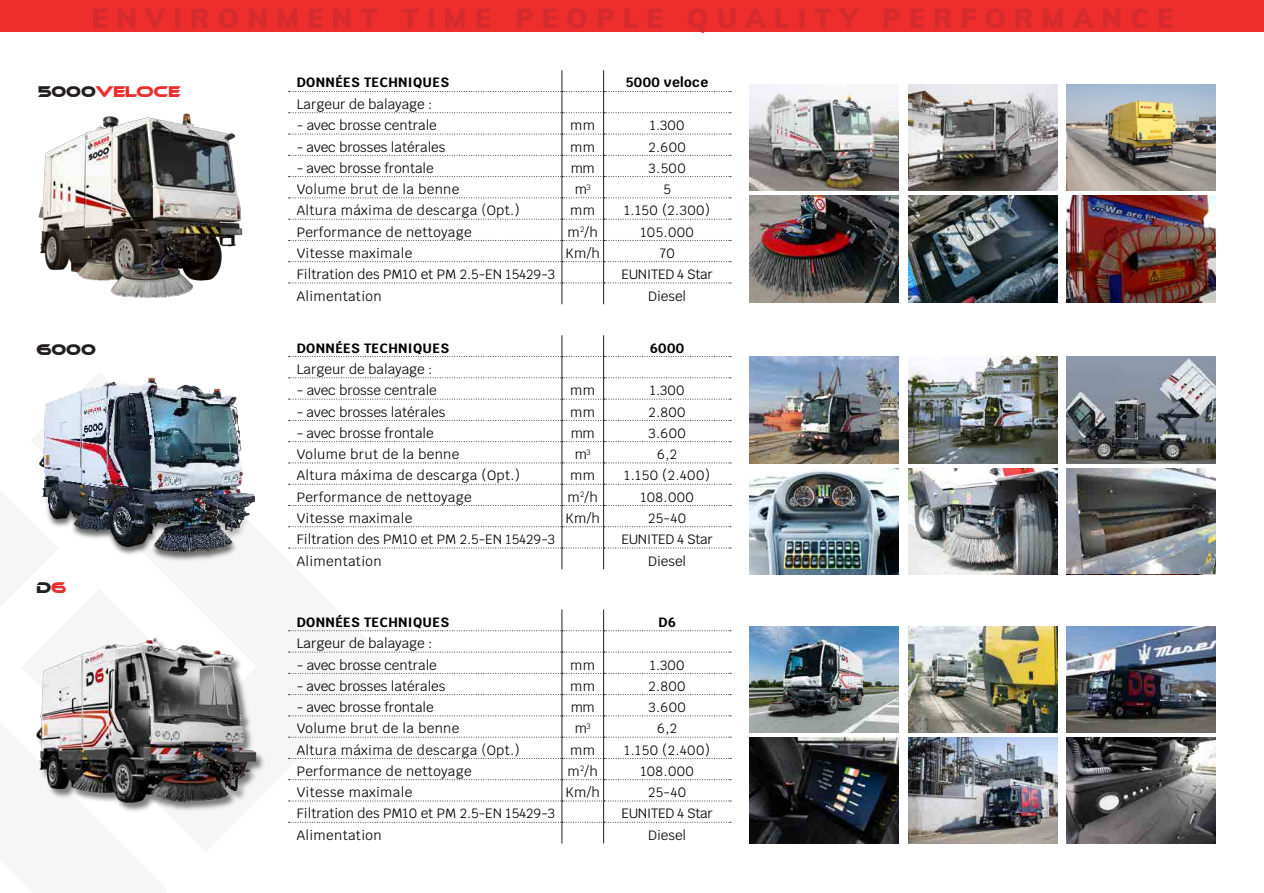
<style>
.page{position:relative;width:1264px;height:893px;background:#fff}
.page>*{position:absolute;margin:0;border:0;box-sizing:border-box;transform-origin:0 0}
.t1{font:900 27px "Muli";letter-spacing:.3em;color:#d62b2e}
.t2{font:15px "Ethnocentric";color:#ee2d2d}
.t3{font:15px "Ethnocentric";color:#231f20}
.t4{font:13.5px "Krub";letter-spacing:.025em;color:#000001}
.t5{font:13.5px "Krub";color:#020000}
.t6{font:700 13.5px "Krub";letter-spacing:.025em;color:#000001}
.t7{font:13.5px "Krub";letter-spacing:-.025em;color:#020000}
.s1{color:#231f20}
.s2{color:#ee2d2d}
</style>
<div class="page">
<div style="left:0;top:0;width:1263px;height:32px;background:#ee2d2d"></div>
<img style="left:38px;top:113px;width:205px;height:185px">
<img style="left:36px;top:638px;width:230px;height:174px">
<img style="left:749px;top:84px;width:149px;height:107px">
<img style="left:749px;top:196px;width:149px;height:106px">
<img style="left:908px;top:84px;width:149px;height:107px">
<img style="left:908px;top:196px;width:149px;height:106px">
<img style="left:1066px;top:84px;width:149px;height:107px">
<img style="left:1066px;top:196px;width:149px;height:106px">
<img style="left:749px;top:626px;width:149px;height:106px">
<img style="left:749px;top:737px;width:149px;height:106px">
<img style="left:908px;top:626px;width:149px;height:106px">
<img style="left:908px;top:737px;width:149px;height:106px">
<img style="left:1066px;top:626px;width:149px;height:106px">
<img style="left:1066px;top:737px;width:149px;height:106px">
<img style="left:39px;top:377px;width:216px;height:185px">
<img style="left:749px;top:357px;width:149px;height:106px">
<img style="left:749px;top:468px;width:149px;height:106px">
<img style="left:908px;top:357px;width:149px;height:106px">
<img style="left:908px;top:468px;width:149px;height:106px">
<img style="left:1066px;top:357px;width:149px;height:106px">
<img style="left:1066px;top:468px;width:149px;height:105px">
<svg style="left:288px;top:70px;width:443px;height:234px"></svg>
<svg style="left:288px;top:609px;width:443px;height:234px"></svg>
<svg style="left:288px;top:335px;width:443px;height:234px"></svg>
<h1 class="t1" style="left:92px;top:-2px;width:1082px">ENVIRONMENT TIME PEOPLE QUALITY PERFORMANCE</h1>
<p class="t2" style="left:38px;top:84px;width:144px"><span class="s1">5000</span>VELOCE</p>
<p class="t3" style="left:36px;top:341px;width:61px">6000</p>
<p class="t3" style="left:36px;top:580px;width:31px">D<span class="s2">6</span></p>
<p class="t6" style="left:296px;top:75px;width:154px">DONNÉES TECHNIQUES</p>
<p class="t6" style="left:626px;top:75px;width:84px">5000 veloce</p>
<p class="t5" style="left:296px;top:93px;width:137px">Largeur de balayage :</p>
<p class="t5" style="left:296px;top:114px;width:142px">- avec brosse centrale</p>
<p class="t4" style="left:570px;top:114px;width:26px">mm</p>
<p class="t4" style="left:649px;top:114px;width:36px">1.300</p>
<p class="t5" style="left:296px;top:135px;width:150px">- avec brosses latérales</p>
<p class="t4" style="left:570px;top:135px;width:26px">mm</p>
<p class="t4" style="left:648px;top:135px;width:39px">2.600</p>
<p class="t5" style="left:296px;top:156px;width:139px">- avec brosse frontale</p>
<p class="t4" style="left:570px;top:156px;width:25px">mm</p>
<p class="t4" style="left:648px;top:156px;width:39px">3.500</p>
<p class="t4" style="left:296px;top:178px;width:164px">Volume brut de la benne</p>
<p class="t4" style="left:574px;top:178px;width:17px">m<sup>3</sup></p>
<p class="t4" style="left:663px;top:178px;width:9px">5</p>
<p class="t4" style="left:296px;top:199px;width:224px">Altura máxima de descarga <span class="s1">(</span>Opt.)</p>
<p class="t4" style="left:570px;top:199px;width:26px">mm</p>
<p class="t4" style="left:624px;top:199px;width:88px">1.150 (2.300)</p>
<p class="t4" style="left:296px;top:220px;width:176px">Performance de nettoyage</p>
<p class="t4" style="left:567px;top:220px;width:32px">m<sup>2</sup>/h</p>
<p class="t4" style="left:640px;top:220px;width:55px">105.000</p>
<p class="t4" style="left:296px;top:241px;width:117px">Vitesse maximale</p>
<p class="t4" style="left:565px;top:241px;width:36px">Km/h</p>
<p class="t4" style="left:659px;top:241px;width:17px">70</p>
<p class="t5" style="left:296px;top:263px;width:260px">Filtration des PM10 et PM 2.5-EN 15429-3</p>
<p class="t7" style="left:621px;top:263px;width:93px">EUNITED 4 Star</p>
<p class="t4" style="left:296px;top:284px;width:86px">Alimentation</p>
<p class="t4" style="left:648px;top:284px;width:40px">Diesel</p>
<p class="t6" style="left:296px;top:340px;width:154px">DONNÉES TECHNIQUES</p>
<p class="t6" style="left:650px;top:340px;width:35px">6000</p>
<p class="t5" style="left:296px;top:358px;width:137px">Largeur de balayage :</p>
<p class="t5" style="left:296px;top:379px;width:142px">- avec brosse centrale</p>
<p class="t4" style="left:570px;top:379px;width:26px">mm</p>
<p class="t4" style="left:649px;top:379px;width:36px">1.300</p>
<p class="t5" style="left:296px;top:400px;width:150px">- avec brosses latérales</p>
<p class="t4" style="left:570px;top:400px;width:26px">mm</p>
<p class="t4" style="left:648px;top:400px;width:39px">2.800</p>
<p class="t5" style="left:296px;top:421px;width:139px">- avec brosse frontale</p>
<p class="t4" style="left:570px;top:421px;width:25px">mm</p>
<p class="t4" style="left:648px;top:421px;width:39px">3.600</p>
<p class="t4" style="left:296px;top:443px;width:164px">Volume brut de la benne</p>
<p class="t4" style="left:574px;top:443px;width:17px">m<sup>3</sup></p>
<p class="t4" style="left:657px;top:443px;width:21px">6,2</p>
<p class="t4" style="left:296px;top:464px;width:225px">Altura máxima de descarga (Opt.)</p>
<p class="t4" style="left:570px;top:464px;width:26px">mm</p>
<p class="t4" style="left:624px;top:464px;width:87px">1.150 (2.400)</p>
<p class="t4" style="left:296px;top:485px;width:176px">Performance de nettoyage</p>
<p class="t4" style="left:567px;top:485px;width:32px">m<sup>2</sup>/h</p>
<p class="t4" style="left:640px;top:485px;width:55px">108.000</p>
<p class="t4" style="left:296px;top:506px;width:117px">Vitesse maximale</p>
<p class="t4" style="left:565px;top:506px;width:36px">Km/h</p>
<p class="t4" style="left:648px;top:506px;width:40px">25-40</p>
<p class="t5" style="left:296px;top:528px;width:260px">Filtration des PM10 et PM 2.5-EN 15429-3</p>
<p class="t7" style="left:621px;top:528px;width:93px">EUNITED 4 Star</p>
<p class="t4" style="left:296px;top:549px;width:86px">Alimentation</p>
<p class="t4" style="left:648px;top:549px;width:40px">Diesel</p>
<p class="t6" style="left:296px;top:614px;width:154px">DONNÉES TECHNIQUES</p>
<p class="t6" style="left:658px;top:614px;width:19px">D6</p>
<p class="t5" style="left:296px;top:632px;width:137px">Largeur de balayage :</p>
<p class="t5" style="left:296px;top:653px;width:142px">- avec brosse centrale</p>
<p class="t4" style="left:570px;top:653px;width:26px">mm</p>
<p class="t4" style="left:649px;top:653px;width:36px">1.300</p>
<p class="t5" style="left:296px;top:674px;width:150px">- avec brosses latérales</p>
<p class="t4" style="left:570px;top:674px;width:26px">mm</p>
<p class="t4" style="left:648px;top:674px;width:39px">2.800</p>
<p class="t5" style="left:296px;top:695px;width:139px">- avec brosse frontale</p>
<p class="t4" style="left:570px;top:695px;width:25px">mm</p>
<p class="t4" style="left:648px;top:695px;width:39px">3.600</p>
<p class="t4" style="left:296px;top:717px;width:164px">Volume brut de la benne</p>
<p class="t4" style="left:574px;top:717px;width:17px">m<sup>3</sup></p>
<p class="t4" style="left:657px;top:717px;width:21px">6,2</p>
<p class="t4" style="left:296px;top:738px;width:224px">Altura máxima de descarga <span class="s1">(</span>Opt.)</p>
<p class="t4" style="left:570px;top:738px;width:26px">mm</p>
<p class="t4" style="left:624px;top:738px;width:87px">1.150 (2.400)</p>
<p class="t4" style="left:296px;top:759px;width:176px">Performance de nettoyage</p>
<p class="t4" style="left:567px;top:759px;width:32px">m<sup>2</sup>/h</p>
<p class="t4" style="left:640px;top:759px;width:55px">108.000</p>
<p class="t4" style="left:296px;top:780px;width:117px">Vitesse maximale</p>
<p class="t4" style="left:565px;top:780px;width:36px">Km/h</p>
<p class="t4" style="left:648px;top:780px;width:40px">25-40</p>
<p class="t5" style="left:296px;top:802px;width:260px">Filtration des PM10 et PM 2.5-EN 15429-3</p>
<p class="t7" style="left:621px;top:802px;width:93px">EUNITED 4 Star</p>
<p class="t4" style="left:296px;top:823px;width:86px">Alimentation</p>
<p class="t4" style="left:648px;top:823px;width:40px">Diesel</p>
</div>
